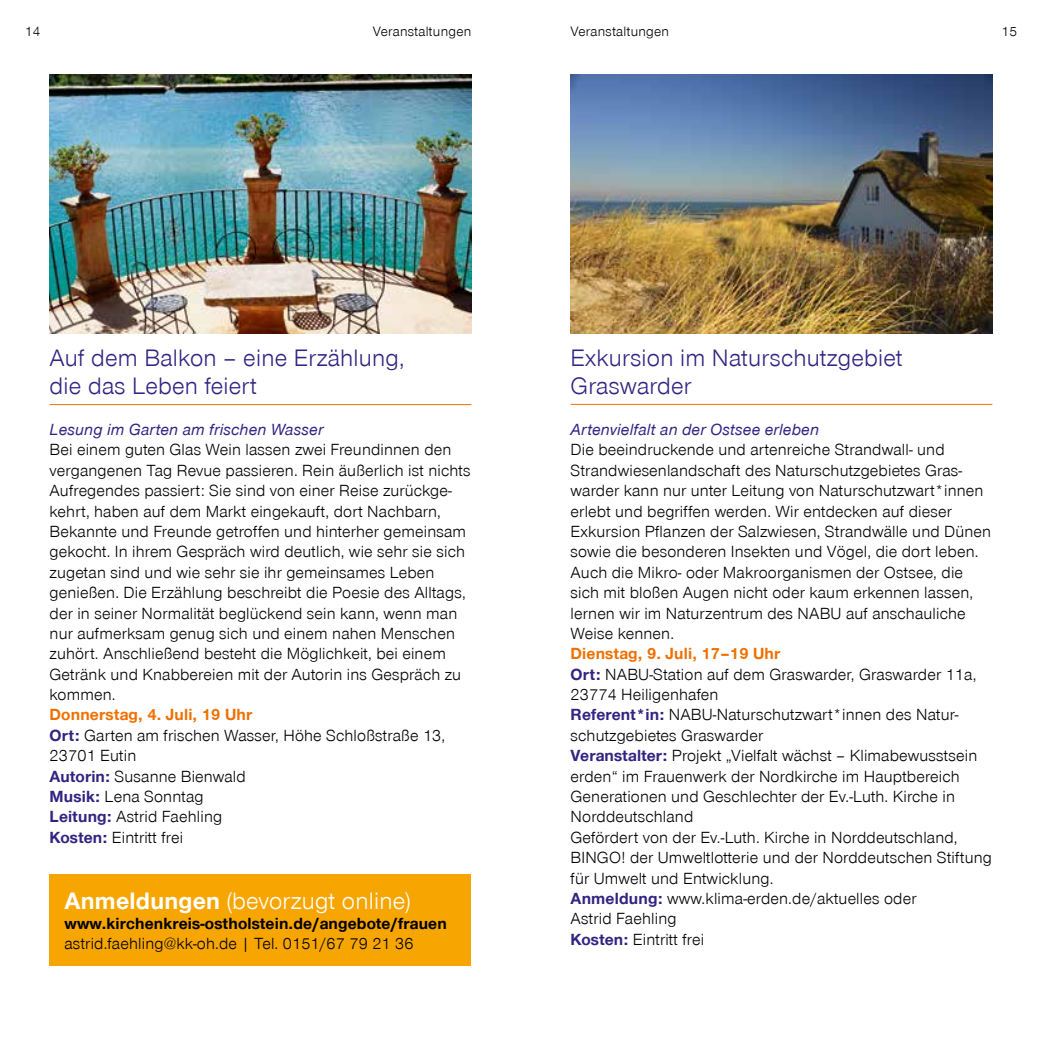
<style>
.page{position:relative;width:1042px;height:1042px;background:#fff}
.page>*{position:absolute;margin:0;border:0;box-sizing:border-box;transform-origin:0 0}
.t1{font:24.5px/28px "Nordkirchen Font";letter-spacing:.01em;color:#332382}
.t2{font:24.5px "Nordkirchen Font";letter-spacing:.01em;color:#fff}
.t3{font:16.62px/20.3px "Nordkirchen Font";letter-spacing:.01em;color:#000}
.t4{font:italic 500 16.62px "Nordkirchen Font";letter-spacing:.01em;color:#332382}
.t5{font:700 16.62px "Nordkirchen Font";letter-spacing:.01em;color:#000}
.t6{font:14px "Nordkirchen Font";letter-spacing:.02em;color:#000}
.s1{font-weight:700;color:#ee7100}
.s2{font-weight:700;color:#332382}
.s3{font-weight:700}
</style>
<div class="page">
<img style="left:50px;top:74px;width:421px;height:259px">
<hr style="left:50px;top:404px;width:421px;height:1px;background:#ee7100">
<hr style="left:570px;top:404px;width:422px;height:1px;background:#ee7100">
<img style="left:570px;top:74px;width:422px;height:259px">
<div style="left:50px;top:874px;width:421px;height:91px;background:#f7a500"></div>
<p class="t6" style="left:25px;top:23px;width:17px">14</p>
<p class="t6" style="left:373px;top:23px;width:100px">Veranstaltungen</p>
<p class="t6" style="left:570px;top:23px;width:100px">Veranstaltungen</p>
<p class="t6" style="left:1001px;top:23px;width:17px">15</p>
<h1 class="t1" style="left:50px;top:344px;width:357px">Auf dem Balkon – eine Erzählung, die das Leben feiert</h1>
<p class="t4" style="left:50px;top:420px;width:275px">Lesung im Garten am frischen Wasser</p>
<p class="t3" style="left:50px;top:440px;width:422px">Bei einem guten Glas Wein lassen zwei Freundinnen den vergangenen Tag Revue passieren. Rein äußerlich ist nichts Aufregendes passiert: Sie sind von einer Reise zurückge&shy;kehrt, haben auf dem Markt eingekauft, dort Nachbarn, Bekannte und Freunde getroffen und hinterher gemeinsam gekocht. In ihrem Gespräch wird deutlich, wie sehr sie sich zugetan sind und wie sehr sie ihr gemeinsames Leben genießen. Die Erzählung beschreibt die Poesie des Alltags, der in seiner Normalität beglückend sein kann, wenn man nur aufmerksam genug sich und einem nahen Menschen zuhört. Anschließend besteht die Möglichkeit, bei einem Getränk und Knabbereien mit der Autorin ins Gespräch zu kommen.</p>
<p class="t3" style="left:50px;top:705px;width:397px"><span class="s1">Donnerstag, 4. Juli, 19 Uhr<br></span><span class="s2">Ort:</span> Garten am frischen Wasser, Höhe Schloßstraße 13,<br>23701 Eutin<br><span class="s2">Autorin:</span> Susanne Bienwald<br><span class="s2">Musik:</span> Lena Sonntag<br><span class="s2">Leitung:</span> Astrid Faehling<br><span class="s2">Kosten:</span> Eintritt frei</p>
<h1 class="t2" style="left:64px;top:886px;width:348px"><span class="s3">Anmeldungen</span> (bevorzugt online)</h1>
<p class="t5" style="left:64px;top:913px;width:384px">www.kirchenkreis-ostholstein.de/angebote/frauen</p>
<p class="t3" style="left:64px;top:934px;width:350px">astrid.faehling@kk-oh.de | Tel. 0151/67 79 21 36</p>
<h1 class="t1" style="left:570px;top:344px;width:333px">Exkursion im Naturschutzgebiet<br>Graswarder</h1>
<p class="t4" style="left:570px;top:420px;width:250px">Artenvielfalt an der Ostsee erleben</p>
<p class="t3" style="left:570px;top:440px;width:422px">Die beeindruckende und artenreiche Strandwall- und Strandwiesenlandschaft des Naturschutzgebietes Gras&shy;warder kann nur unter Leitung von Naturschutzwart*innen erlebt und begriffen werden. Wir entdecken auf dieser Exkursion Pflanzen der Salzwiesen, Strandwälle und Dünen sowie die besonderen Insekten und Vögel, die dort leben.<br>Auch die Mikro- oder Makroorganismen der Ostsee, die sich mit bloßen Augen nicht oder kaum erkennen lassen, lernen wir im Naturzentrum des NABU auf anschauliche Weise kennen.</p>
<p class="t3" style="left:570px;top:644px;width:423px"><span class="s1">Dienstag, 9. Juli, 17–19 Uhr<br></span><span class="s2">Ort:</span> NABU-Station auf dem Graswarder, Graswarder 11a, 23774 Heiligenhafen<br><span class="s2">Referent*in:</span> NABU-Naturschutzwart*innen des Natur&shy;schutzgebietes Graswarder<br><span class="s2">Veranstalter:</span> Projekt „Vielfalt wächst – Klimabewusstsein erden“ im Frauenwerk der Nordkirche im Hauptbereich Generationen und Geschlechter der Ev.-Luth. Kirche in Norddeutschland<br>Gefördert von der Ev.-Luth. Kirche in Norddeutschland, BINGO! der Umweltlotterie und der Norddeutschen Stiftung für Umwelt und Entwicklung.<br><span class="s2">Anmeldung:</span> www.klima-erden.de/aktuelles oder<br>Astrid Faehling<br><span class="s2">Kosten:</span> Eintritt frei</p>
</div>
